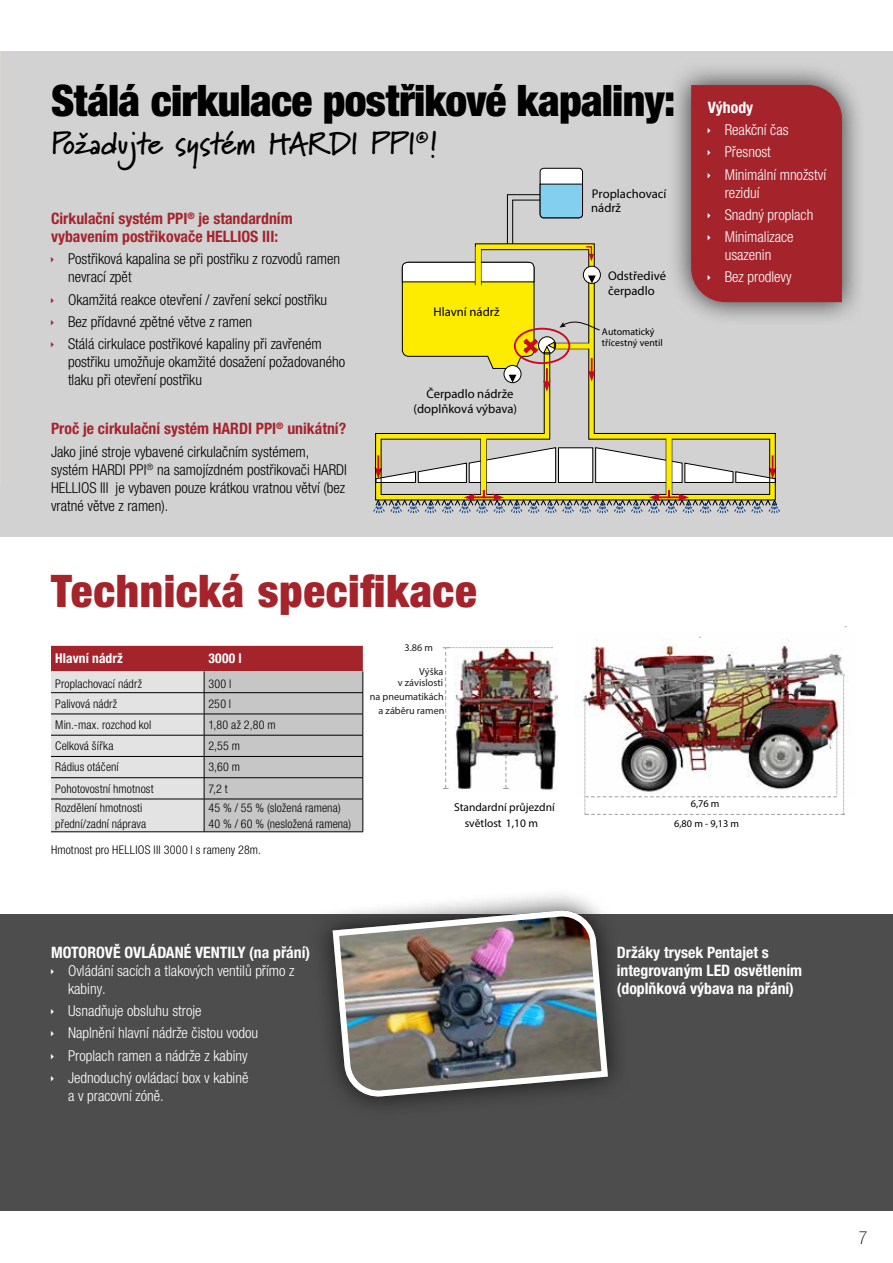
<style>
.page{position:relative;width:893px;height:1263px;background:#fff}
.page>*{position:absolute;margin:0;border:0;box-sizing:border-box;transform-origin:0 0}
.t1{font:900 condensed 45px "Helvetica Neue LT Pro";letter-spacing:.015em;color:#a5242c}
.t2{font:900 condensed 43.5px "Helvetica Neue LT Pro";letter-spacing:-.015em;color:#000}
.t3{font:700 31.5px "Marydale";color:#000}
.t4{font:100 condensed 18px "Helvetica Neue LT Pro";color:#000}
.t5{font:700 condensed 15.75px/18px "Helvetica Neue LT Pro";color:#fff}
.t6{font:700 condensed 15.75px/18px "Helvetica Neue LT Pro";color:#a5242c}
.t7{font:300 condensed 15px/18px "Helvetica Neue LT Pro";color:#000}
.t8{font:300 condensed 15px/22.2px "Helvetica Neue LT Pro";color:#fff}
.t9{font:700 condensed 13.5px "Helvetica Neue LT Pro";letter-spacing:.01em;color:#fff}
.t10{font:condensed 12.6px/15.1px "Helvetica Neue LT Pro";color:#000}
.t11{font:300 condensed 12px/15.8px "Helvetica Neue LT Pro";letter-spacing:.01em;color:#000}
.t12{font:condensed 11.4px/15.9px "Helvetica Neue LT Pro";color:#000;text-align:center}
.t13{font:condensed 10.35px/20px "Helvetica Neue LT Pro";color:#000;text-align:center}
.t14{font:condensed 10.2px/10.9px "Helvetica Neue LT Pro";color:#1c1c1b;text-align:right}
.t15{font:italic 300 condensed 9.9px/11.9px "Helvetica Neue LT Pro";letter-spacing:.005em;color:#000}
</style>
<div class="page">
<div style="left:0;top:914px;width:893px;height:298px;background:#4d4d4d"></div>
<div style="left:0;top:51px;width:893px;height:486px;background:#d2d2d2"></div>
<div style="left:310px;top:887px;width:320px;height:233px;background:#000;opacity:.75"></div>
<img style="left:333px;top:910px;width:275px;height:188px">
<img style="left:329px;top:912px;width:282px;height:183px">
<svg style="left:51px;top:646px;width:313px;height:185px;background:#c6b4b6"></svg>
<hr style="left:51px;top:799px;width:153px;height:1px;background:#000">
<hr style="left:204px;top:799px;width:159px;height:1px;background:#000">
<hr style="left:204px;top:799px;width:1px;height:33px;background:#000">
<hr style="left:363px;top:799px;width:1px;height:33px;background:#000">
<hr style="left:51px;top:831px;width:153px;height:1px;background:#000">
<hr style="left:204px;top:831px;width:159px;height:1px;background:#000">
<img style="left:582px;top:636px;width:266px;height:161px">
<img style="left:454px;top:646px;width:103px;height:146px">
<img style="left:585px;top:675px;width:260px;height:140px">
<img style="left:443px;top:647px;width:109px;height:142px">
<svg style="left:381px;top:266px;width:389px;height:181px"></svg>
<hr style="left:544px;top:350px;width:1px;height:84px;background:#000">
<hr style="left:549px;top:350px;width:1px;height:89px;background:#000">
<hr style="left:486px;top:439px;width:1px;height:55px;background:#000">
<div style="left:540px;top:168px;width:42px;height:50px;background:#fff;border-radius:4px"></div>
<div style="left:540px;top:168px;width:43px;height:50px;border:1px solid #000;border-radius:4px"></div>
<div style="left:481px;top:436px;width:5px;height:61px;background:#feec00"></div>
<div style="left:666px;top:436px;width:6px;height:61px;background:#feec00"></div>
<svg style="left:373px;top:447px;width:407px;height:67px"></svg>
<svg style="left:402px;top:184px;width:198px;height:208px"></svg>
<div style="left:667px;top:61px;width:199px;height:265px;background:#000;opacity:.75"></div>
<div style="left:0;top:1211px;width:893px;height:52px;background:#fff"></div>
<div style="left:691px;top:85px;width:151px;height:217px;background:#a5242c"></div>
<h2 class="t2" style="left:51px;top:75px;width:626px">Stálá cirkulace postřikové kapaliny:</h2>
<h3 class="t3" style="left:51px;top:125px;width:388px">Požadujte systém HARDI PPI<sup>®</sup>!</h3>
<p class="t6" style="left:51px;top:209px;width:243px">Cirkulační systém PPI<sup>®</sup> je standardním vybavením postřikovače HELLIOS III:</p>
<p class="t7" style="left:68px;top:250px;width:274px">Postřiková kapalina se při postřiku z rozvodů ramen nevrací zpět</p>
<p class="t7" style="left:68px;top:288px;width:261px;line-height:22.2px">Okamžitá reakce otevření / zavření sekcí postřiku<br>Bez přídavné zpětné větve z ramen<br>Stálá cirkulace postřikové kapaliny při zavřeném</p>
<p class="t7" style="left:68px;top:353px;width:279px">postřiku umožňuje okamžité dosažení požadovaného tlaku při otevření postřiku</p>
<p class="t6" style="left:51px;top:420px;width:297px">Proč je cirkulační systém HARDI PPI<sup>®</sup> unikátní?</p>
<p class="t7" style="left:51px;top:442px;width:297px">Jako jiné stroje vybavené cirkulačním systémem, systém HARDI PPI<sup>®</sup> na samojízdném postřikovači HARDI HELLIOS III je vybaven pouze krátkou vratnou větví (bez vratné větve z ramen).</p>
<p class="t10" style="left:433px;top:304px;width:67px">Hlavní nádrž</p>
<p class="t10" style="left:413px;top:386px;width:105px;text-align:right">Čerpadlo nádrže (doplňková výbava)</p>
<h1 class="t1" style="left:51px;top:564px;width:427px">Technická specifikace</h1>
<p class="t10" style="left:592px;top:186px;width:76px">Proplachovací</p>
<p class="t10" style="left:591px;top:200px;width:31px">nádrž</p>
<p class="t10" style="left:608px;top:268px;width:60px">Odstředivé čerpadlo</p>
<p class="t15" style="left:602px;top:325px;width:62px">Automatický třícestný ventil</p>
<p class="t5" style="left:708px;top:98px;width:47px">Výhody</p>
<p class="t8" style="left:725px;top:119px;width:103px">Reakční čas<br>Přesnost<br>Minimální množství</p>
<p class="t8" style="left:725px;top:181px;width:90px">reziduí<br>Snadný proplach<br>Minimalizace</p>
<p class="t8" style="left:725px;top:244px;width:68px">usazenin<br>Bez prodlevy</p>
<p class="t9" style="left:55px;top:650px;width:69px">Hlavní nádrž</p>
<p class="t9" style="left:208px;top:650px;width:35px">3000 l</p>
<p class="t11" style="left:55px;top:676px;width:88px">Proplachovací nádrž</p>
<p class="t11" style="left:208px;top:676px;width:25px">300 l</p>
<p class="t11" style="left:55px;top:695px;width:63px">Palivová nádrž</p>
<p class="t11" style="left:208px;top:695px;width:24px">250 l</p>
<p class="t11" style="left:55px;top:717px;width:98px">Min.-max. rozchod kol</p>
<p class="t11" style="left:208px;top:717px;width:69px">1,80 až 2,80 m</p>
<p class="t11" style="left:55px;top:738px;width:60px">Celková šířka</p>
<p class="t11" style="left:208px;top:738px;width:33px">2,55 m</p>
<p class="t11" style="left:55px;top:759px;width:65px">Rádius otáčení</p>
<p class="t11" style="left:208px;top:759px;width:33px">3,60 m</p>
<p class="t11" style="left:55px;top:780px;width:100px">Pohotovostní hmotnost</p>
<p class="t11" style="left:208px;top:780px;width:21px">7,2 t</p>
<p class="t11" style="left:55px;top:800px;width:92px">Rozdělení hmotnosti přední/zadní náprava</p>
<p class="t11" style="left:208px;top:800px;width:144px">45 % / 55 % (složená ramena)<br>40 % / 60 % (nesložená ramena)</p>
<p class="t11" style="left:51px;top:842px;width:212px">Hmotnost pro HELLIOS III 3000 l s rameny 28m.</p>
<p class="t14" style="left:404px;top:642px;width:30px">3.86 m</p>
<p class="t14" style="left:398px;top:666px;width:47px">Výška<br>v závislosti</p>
<p class="t14" style="left:370px;top:689px;width:76px;line-height:13.8px">na pneumatikách a záběru ramen</p>
<p class="t12" style="left:454px;top:799px;width:102px">Standardní průjezdní světlost 1,10 m</p>
<p class="t5" style="left:51px;top:943px;width:261px">MOTOROVĚ OVLÁDANÉ VENTILY (na přání)</p>
<p class="t8" style="left:68px;top:961px;width:228px;line-height:18px">Ovládání sacích a tlakových ventilů přímo z kabiny.</p>
<p class="t8" style="left:68px;top:999px;width:192px">Usnadňuje obsluhu stroje<br>Naplnění hlavní nádrže čistou vodou<br>Proplach ramen a nádrže z kabiny<br>Jednoduchý ovládací box v kabině</p>
<p class="t8" style="left:68px;top:1084px;width:97px">a v pracovní zóně.</p>
<p class="t13" style="left:674px;top:794px;width:66px">6,76 m<br>6,80 m - 9,13 m</p>
<p class="t5" style="left:617px;top:943px;width:187px">Držáky trysek Pentajet s integrovaným LED osvětlením (doplňková výbava na přání)</p>
<p class="t4" style="left:859px;top:1227px;width:10px">7</p>
</div>
